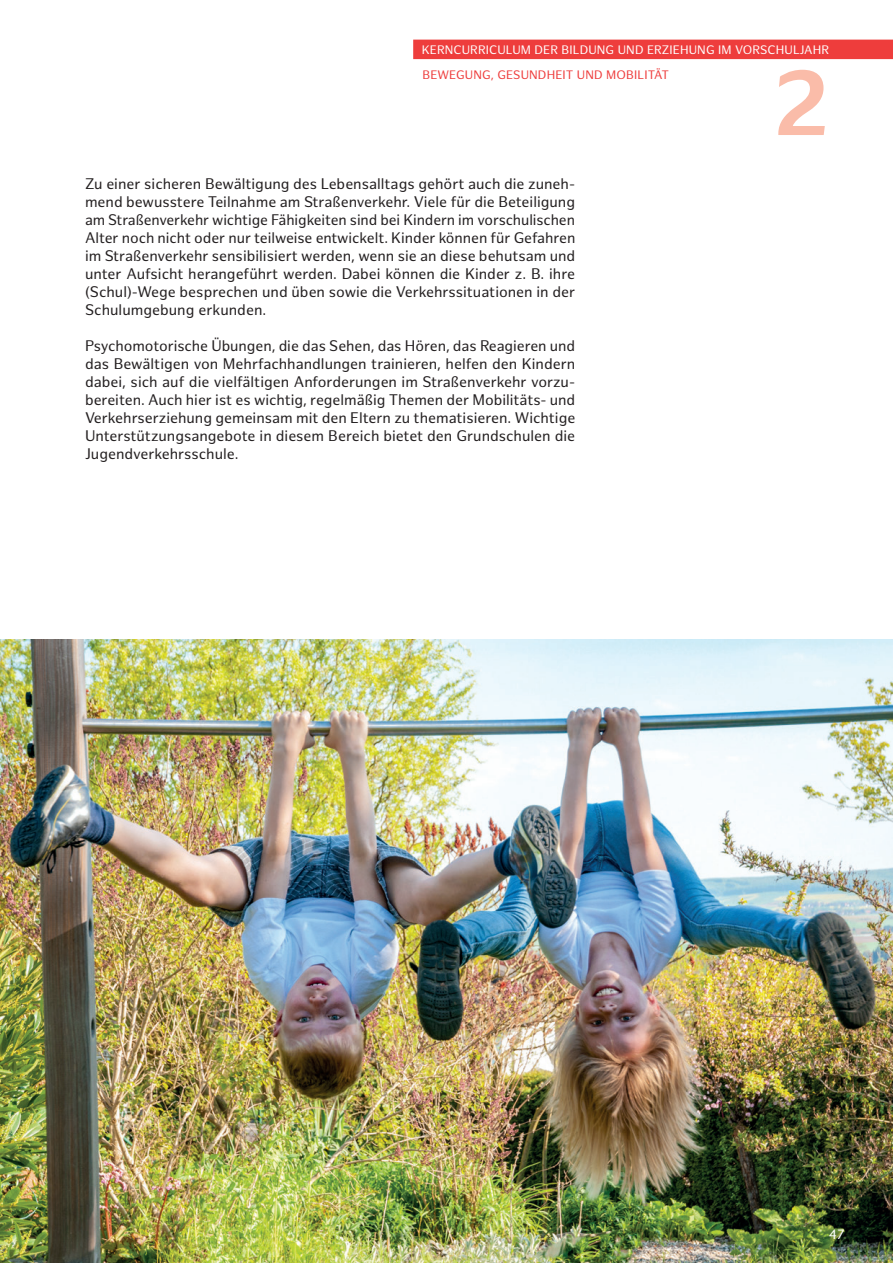
<style>
.page{position:relative;width:893px;height:1263px;background:#fff}
.page>*{position:absolute;margin:0;border:0;box-sizing:border-box;transform-origin:0 0}
.Seitenthema{font:700 90px "Hamburg Sans";color:#fabca9}
.copy{font:15px/18px "Hamburg Sans";color:#231f20;text-align:justify}
.t1{font:13.5px "Stone Sans";color:#fff}
.Seitenthema_rechts{font:12px "Hamburg Sans";letter-spacing:.01em;color:#fff}
.Head_Beginn_Bildungb{font:12px "Hamburg Sans";letter-spacing:.01em;color:#ee3d3c}
</style>
<div class="page">
<img style="left:0;top:639px;width:893px;height:624px">
<div style="left:413px;top:40px;width:480px;height:19px;background:#ee3d3c"></div>
<p class="Seitenthema_rechts" style="left:422px;top:43px;width:409px">KERNCURRICULUM DER BILDUNG UND ERZIEHUNG IM VORSCHULJAHR</p>
<p class="Seitenthema" style="left:773px;top:51px;width:58px">2</p>
<p class="Head_Beginn_Bildungb" style="left:422px;top:68px;width:248px">BEWEGUNG, GESUNDHEIT UND MOBILITÄT</p>
<p class="copy" style="left:85px;top:175px;width:492px">Zu einer sicheren Bewältigung des Lebensalltags gehört auch die zuneh&shy;mend bewusstere Teilnahme am Straßenverkehr. Viele für die Beteiligung am Straßenverkehr wichtige Fähigkeiten sind bei Kindern im vorschulischen Alter noch nicht oder nur teilweise entwickelt. Kinder können für Gefahren im Straßenverkehr sensibilisiert werden, wenn sie an diese behutsam und unter Aufsicht herangeführt werden. Dabei können die Kinder z. B. ihre (Schul)-Wege besprechen und üben sowie die Verkehrssituationen in der Schulumgebung erkunden.</p>
<p class="copy" style="left:85px;top:337px;width:492px">Psychomotorische Übungen, die das Sehen, das Hören, das Reagieren und das Bewältigen von Mehrfachhandlungen trainieren, helfen den Kindern dabei, sich auf die vielfältigen Anforderungen im Straßenverkehr vorzu&shy;bereiten. Auch hier ist es wichtig, regelmäßig Themen der Mobilitäts- und Verkehrserziehung gemeinsam mit den Eltern zu thematisieren. Wichtige Unterstützungsangebote in diesem Bereich bietet den Grundschulen die Jugendverkehrsschule.</p>
<p class="t1" style="left:829px;top:1226px;width:17px">47</p>
</div>
